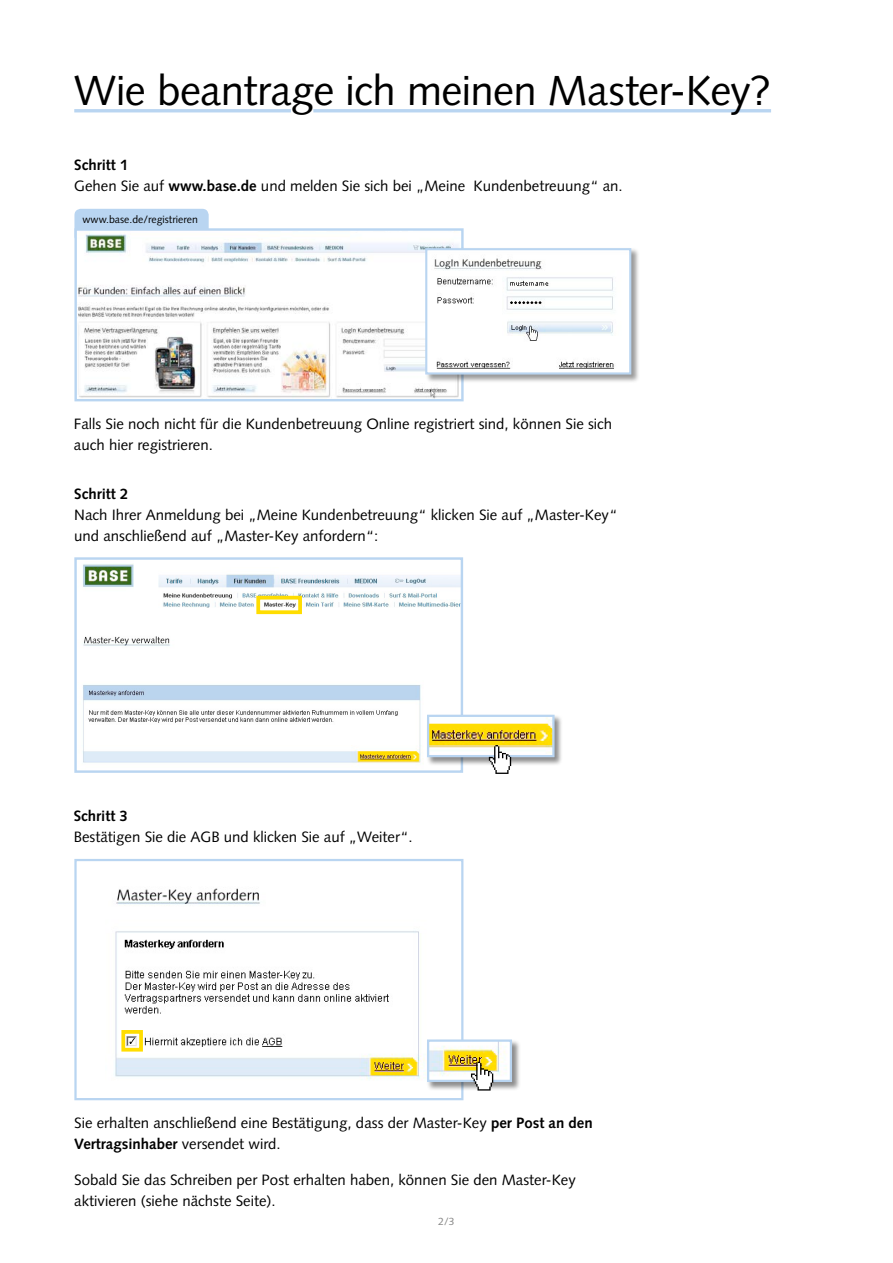
<style>
.page{position:relative;width:893px;height:1263px;background:#fff}
.page>*{position:absolute;margin:0;border:0;box-sizing:border-box;transform-origin:0 0}
.t1{font:42px "Syntax";letter-spacing:-.015em;color:#000}
.t2{font:15px/21px "Syntax";color:#000}
.t3{font:700 15px "Syntax";color:#000}
.t4{font:10.5px "Syntax";color:#000}
.t5{font:10.5px "Syntax";color:#878786}
.s1{font-weight:700}
</style>
<div class="page">
<hr style="left:74px;top:109px;width:217px;height:3px;background:#b9d5f1">
<hr style="left:313px;top:109px;width:458px;height:3px;background:#b9d5f1">
<img style="left:83px;top:564px;width:377px;height:199px">
<div style="left:74px;top:557px;width:389px;height:216px;border:2px solid #b9d5f1"></div>
<div style="left:256px;top:596px;width:46px;height:18px;border:4px solid #fd0"></div>
<div style="left:74px;top:209px;width:135px;height:34px;background:#b9d5f1;border-radius:6px"></div>
<img style="left:77px;top:231px;width:383px;height:167px">
<div style="left:74px;top:228px;width:390px;height:173px;border:2px solid #b9d5f1"></div>
<div style="left:425px;top:248px;width:221px;height:141px;background:#000;opacity:.4"></div>
<img style="left:428px;top:251px;width:200px;height:120px">
<div style="left:425px;top:248px;width:206px;height:126px;border:2px solid #b9d5f1"></div>
<div style="left:427px;top:714px;width:143px;height:58px;background:#000;opacity:.45"></div>
<img style="left:430px;top:718px;width:122px;height:36px">
<div style="left:427px;top:715px;width:128px;height:42px;border:2px solid #b9d5f1"></div>
<svg style="left:489px;top:745px;width:22px;height:29px"></svg>
<div style="left:74px;top:859px;width:389px;height:241px;border:2px solid #b9d5f1"></div>
<img style="left:115px;top:888px;width:311px;height:192px">
<div style="left:427px;top:1039px;width:100px;height:58px;background:#000;opacity:.45"></div>
<img style="left:430px;top:1042px;width:79px;height:37px">
<div style="left:427px;top:1039px;width:85px;height:43px;border:2px solid #b9d5f1"></div>
<svg style="left:471px;top:1062px;width:22px;height:28px"></svg>
<div style="left:121px;top:1030px;width:22px;height:21px;border:4px solid #fd0"></div>
<svg style="left:130px;top:1038px;width:5px;height:6px"></svg>
<h1 class="t1" style="left:74px;top:66px;width:698px">Wie beantrage ich meinen Master-Key?</h1>
<p class="t2" style="left:74px;top:155px;width:550px"><span class="s1">Schritt 1<br></span>Gehen Sie auf <span class="s1">www.base.de</span> und melden Sie sich bei „Meine Kundenbetreuung“ an.</p>
<p class="t4" style="left:82px;top:213px;width:117px">www.base.de/registrieren</p>
<p class="t2" style="left:74px;top:413px;width:540px">Falls Sie noch nicht für die Kundenbetreuung Online registriert sind, können Sie sich auch hier registrieren.</p>
<p class="t3" style="left:74px;top:486px;width:56px">Schritt 2</p>
<p class="t2" style="left:74px;top:505px;width:545px">Nach Ihrer Anmeldung bei „Meine Kundenbetreuung“ klicken Sie auf „Master-Key“ und anschließend auf „Master-Key anfordern“:</p>
<p class="t3" style="left:74px;top:807px;width:56px">Schritt 3</p>
<p class="t2" style="left:74px;top:826px;width:340px">Bestätigen Sie die AGB und klicken Sie auf „Weiter“.</p>
<p class="t2" style="left:74px;top:1112px;width:520px">Sie erhalten anschließend eine Bestätigung, dass der Master-Key <span class="s1">per Post an den<br>Vertragsinhaber</span> versendet wird.</p>
<p class="t2" style="left:74px;top:1169px;width:503px">Sobald Sie das Schreiben per Post erhalten haben, können Sie den Master-Key aktivieren (siehe nächste Seite).</p>
<p class="t5" style="left:438px;top:1215px;width:18px">2/3</p>
</div>
